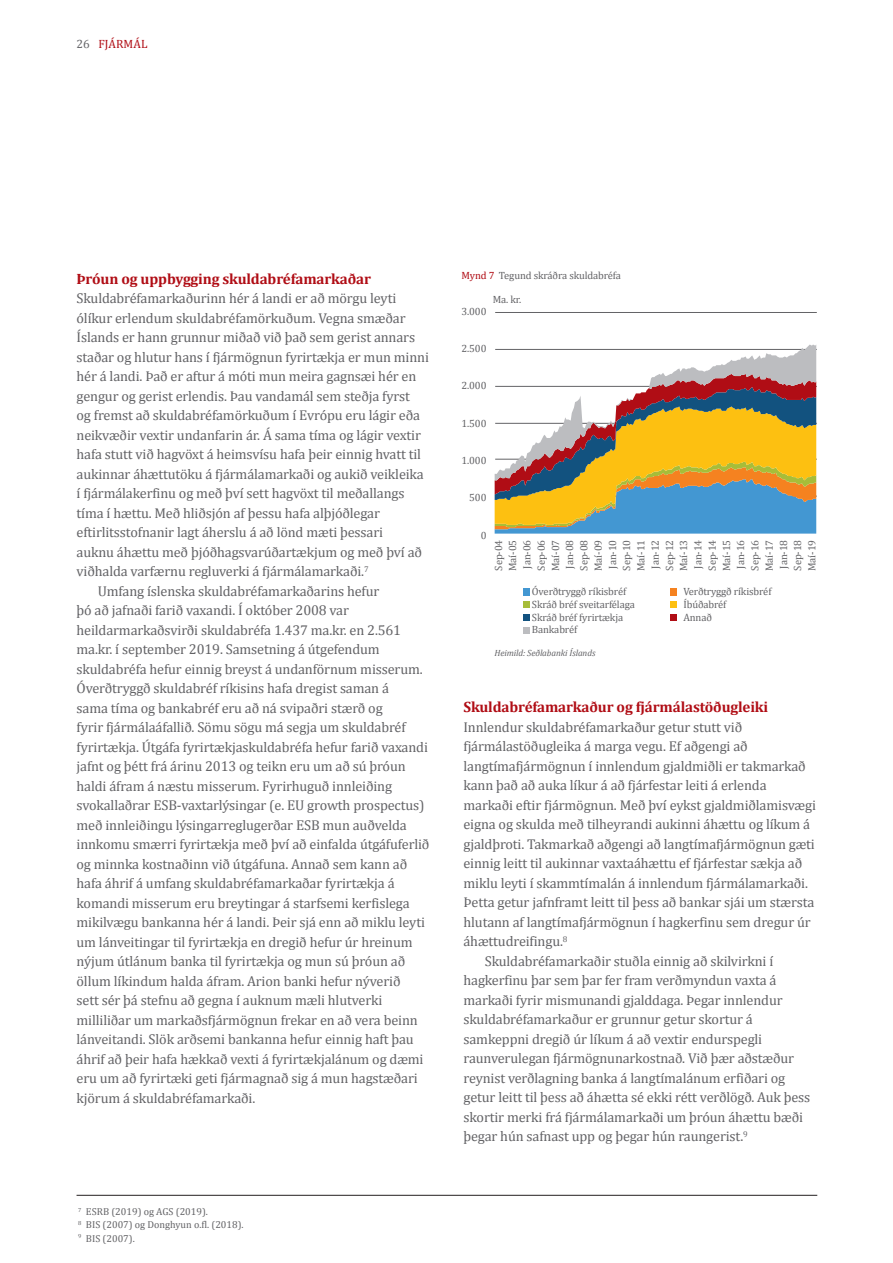
<style>
.page{position:relative;width:893px;height:1263px;background:#fff}
.page>*{position:absolute;margin:0;border:0;box-sizing:border-box;transform-origin:0 0}
.t1{font:700 15px "Cambria";letter-spacing:-.01em;color:#b00d15}
.t2{font:14.25px "Cambria";letter-spacing:-.01em;color:#636366}
.t3{font:12px "Cambria";letter-spacing:.01em;color:#b00d15}
.t4{font:10.5px/14.2px "Cambria";letter-spacing:-.01em;color:#636366;text-align:justify}
.t5{font:10.05px/13.2px "Cambria";color:#636366}
.t6{font:italic 9px "Cambria";letter-spacing:-.01em;color:#636366}
.s1{color:#636366}
.s2{color:#b00d15}
</style>
<div class="page">
<hr style="left:77px;top:1195px;width:740px;height:1px;background:#231f20">
<hr style="left:495px;top:312px;width:322px;height:1px;background:#636366">
<hr style="left:495px;top:349px;width:322px;height:1px;background:#636366">
<hr style="left:495px;top:386px;width:322px;height:1px;background:#636366">
<hr style="left:495px;top:423px;width:322px;height:1px;background:#636366">
<hr style="left:495px;top:459px;width:322px;height:1px;background:#636366">
<hr style="left:495px;top:496px;width:322px;height:1px;background:#636366">
<svg style="left:495px;top:345px;width:321px;height:189px"></svg>
<div style="left:523px;top:588px;width:6px;height:7px;background:#4397d2"></div>
<div style="left:671px;top:588px;width:6px;height:7px;background:#f58220"></div>
<svg style="left:523px;top:601px;width:6px;height:6px"></svg>
<svg style="left:671px;top:601px;width:6px;height:6px"></svg>
<svg style="left:523px;top:614px;width:6px;height:6px"></svg>
<svg style="left:671px;top:614px;width:6px;height:6px"></svg>
<svg style="left:523px;top:627px;width:6px;height:6px"></svg>
<p class="t3" style="left:77px;top:36px;width:73px"><span class="s1">26</span> FJÁRMÁL</p>
<p class="t1" style="left:77px;top:270px;width:296px">Þróun og uppbygging skuldabréfamarkaðar</p>
<p class="t2" style="left:77px;top:290px;width:321px">Skuldabréfamarkaðurinn hér á landi er að mörgu leyti</p>
<p class="t2" style="left:77px;top:310px;width:331px">ólíkur erlendum skuldabréfamörkuðum. Vegna smæðar</p>
<p class="t2" style="left:77px;top:329px;width:340px">Íslands er hann grunnur miðað við það sem gerist annars</p>
<p class="t2" style="left:77px;top:349px;width:354px">staðar og hlutur hans í fjármögnun fyrirtækja er mun minni</p>
<p class="t2" style="left:77px;top:368px;width:341px">hér á landi. Það er aftur á móti mun meira gagnsæi hér en</p>
<p class="t2" style="left:77px;top:388px;width:335px">gengur og gerist erlendis. Þau vandamál sem steðja fyrst</p>
<p class="t2" style="left:77px;top:407px;width:345px">og fremst að skuldabréfamörkuðum í Evrópu eru lágir eða</p>
<p class="t2" style="left:77px;top:426px;width:346px">neikvæðir vextir undanfarin ár. Á sama tíma og lágir vextir</p>
<p class="t2" style="left:77px;top:446px;width:346px">hafa stutt við hagvöxt á heimsvísu hafa þeir einnig hvatt til</p>
<p class="t2" style="left:77px;top:465px;width:349px">aukinnar áhættutöku á fjármálamarkaði og aukið veikleika</p>
<p class="t2" style="left:77px;top:485px;width:329px">í fjármálakerfinu og með því sett hagvöxt til meðallangs</p>
<p class="t2" style="left:77px;top:504px;width:305px">tíma í hættu. Með hliðsjón af þessu hafa alþjóðlegar</p>
<p class="t2" style="left:77px;top:524px;width:308px">eftirlitsstofnanir lagt áherslu á að lönd mæti þessari</p>
<p class="t2" style="left:77px;top:543px;width:347px">auknu áhættu með þjóðhagsvarúðartækjum og með því að</p>
<p class="t2" style="left:77px;top:563px;width:294px">viðhalda varfærnu regluverki á fjármálamarkaði.<sup>7</sup></p>
<p class="t2" style="left:98px;top:583px;width:283px">Umfang íslenska skuldabréfamarkaðarins hefur</p>
<p class="t2" style="left:77px;top:602px;width:274px">þó að jafnaði farið vaxandi. Í október 2008 var</p>
<p class="t2" style="left:77px;top:622px;width:326px">heildarmarkaðsvirði skuldabréfa 1.437 ma.kr. en 2.561</p>
<p class="t2" style="left:77px;top:641px;width:305px">ma.kr. í september 2019. Samsetning á útgefendum</p>
<p class="t2" style="left:77px;top:661px;width:348px">skuldabréfa hefur einnig breyst á undanförnum misserum.</p>
<p class="t2" style="left:77px;top:680px;width:314px">Óverðtryggð skuldabréf ríkisins hafa dregist saman á</p>
<p class="t2" style="left:77px;top:699px;width:308px">sama tíma og bankabréf eru að ná svipaðri stærð og</p>
<p class="t2" style="left:77px;top:719px;width:331px">fyrir fjármálaáfallið. Sömu sögu má segja um skuldabréf</p>
<p class="t2" style="left:77px;top:738px;width:353px">fyrirtækja. Útgáfa fyrirtækjaskuldabréfa hefur farið vaxandi</p>
<p class="t2" style="left:77px;top:758px;width:331px">jafnt og þétt frá árinu 2013 og teikn eru um að sú þróun</p>
<p class="t2" style="left:77px;top:777px;width:317px">haldi áfram á næstu misserum. Fyrirhuguð innleiðing</p>
<p class="t2" style="left:77px;top:797px;width:350px">svokallaðrar ESB-vaxtarlýsingar (e. EU growth prospectus)</p>
<p class="t2" style="left:77px;top:816px;width:332px">með innleiðingu lýsingarreglugerðar ESB mun auðvelda</p>
<p class="t2" style="left:77px;top:836px;width:354px">innkomu smærri fyrirtækja með því að einfalda útgáfuferlið</p>
<p class="t2" style="left:77px;top:855px;width:332px">og minnka kostnaðinn við útgáfuna. Annað sem kann að</p>
<p class="t2" style="left:77px;top:875px;width:320px">hafa áhrif á umfang skuldabréfamarkaðar fyrirtækja á</p>
<p class="t2" style="left:77px;top:894px;width:335px">komandi misserum eru breytingar á starfsemi kerfislega</p>
<p class="t2" style="left:77px;top:914px;width:350px">mikilvægu bankanna hér á landi. Þeir sjá enn að miklu leyti</p>
<p class="t2" style="left:77px;top:933px;width:338px">um lánveitingar til fyrirtækja en dregið hefur úr hreinum</p>
<p class="t2" style="left:77px;top:953px;width:330px">nýjum útlánum banka til fyrirtækja og mun sú þróun að</p>
<p class="t2" style="left:77px;top:972px;width:325px">öllum líkindum halda áfram. Arion banki hefur nýverið</p>
<p class="t2" style="left:77px;top:992px;width:307px">sett sér þá stefnu að gegna í auknum mæli hlutverki</p>
<p class="t2" style="left:77px;top:1011px;width:343px">milliliðar um markaðsfjármögnun frekar en að vera beinn</p>
<p class="t2" style="left:77px;top:1031px;width:339px">lánveitandi. Slök arðsemi bankanna hefur einnig haft þau</p>
<p class="t2" style="left:77px;top:1050px;width:349px">áhrif að þeir hafa hækkað vexti á fyrirtækjalánum og dæmi</p>
<p class="t2" style="left:77px;top:1070px;width:343px">eru um að fyrirtæki geti fjármagnað sig á mun hagstæðari</p>
<p class="t2" style="left:77px;top:1089px;width:180px">kjörum á skuldabréfamarkaði.</p>
<p class="t5" style="left:78px;top:1205px;width:167px"><sup>7</sup> ESRB (2019) og AGS (2019).<br><sup>8</sup> BIS (2007) og Donghyun o.fl. (2018).<br><sup>9</sup> BIS (2007).</p>
<p class="t4" style="left:461px;top:268px;width:161px"><span class="s2">Mynd 7</span> Tegund skráðra skuldabréfa</p>
<p class="t4" style="left:493px;top:292px;width:30px">Ma. kr.</p>
<p class="t4" style="left:461px;top:304px;width:27px">3.000</p>
<p class="t4" style="left:461px;top:341px;width:27px">2.500</p>
<p class="t4" style="left:461px;top:379px;width:27px">2.000</p>
<p class="t4" style="left:461px;top:416px;width:27px">1.500</p>
<p class="t4" style="left:461px;top:453px;width:27px">1.000</p>
<p class="t4" style="left:469px;top:490px;width:19px">500</p>
<p class="t4" style="left:481px;top:528px;width:7px">0</p>
<p class="t4" style="left:491px;top:571px;width:33px;rotate:-90deg">Sep-04<br>Maí-05<br>Jan-06<br>Sep-06<br>Maí-07<br>Jan-08<br>Sep-08<br>Maí-09<br>Jan-10<br>Sep-10<br>Maí-11<br>Jan-12<br>Sep-12<br>Maí-13<br>Jan-14<br>Sep-14<br>Maí-15<br>Jan-16<br>Sep-16<br>Maí-17<br>Jan-18<br>Sep-18<br>Maí-19</p>
<p class="t4" style="left:532px;top:585px;width:96px">Óverðtryggð ríkisbréf</p>
<p class="t4" style="left:683px;top:585px;width:90px">Verðtryggð ríkisbréf</p>
<p class="t4" style="left:532px;top:597px;width:104px">Skráð bréf sveitarfélaga</p>
<p class="t4" style="left:683px;top:597px;width:45px">Íbúðabréf</p>
<p class="t4" style="left:532px;top:610px;width:93px">Skráð bréf fyrirtækja</p>
<p class="t4" style="left:683px;top:610px;width:30px">Annað</p>
<p class="t4" style="left:532px;top:622px;width:47px">Bankabréf</p>
<p class="t6" style="left:494px;top:647px;width:102px">Heimild: Seðlabanki Íslands</p>
<p class="t1" style="left:463px;top:698px;width:306px">Skuldabréfamarkaður og fjármálastöðugleiki</p>
<p class="t2" style="left:463px;top:718px;width:280px">Innlendur skuldabréfamarkaður getur stutt við</p>
<p class="t2" style="left:463px;top:738px;width:286px">fjármálastöðugleika á marga vegu. Ef aðgengi að</p>
<p class="t2" style="left:463px;top:757px;width:344px">langtímafjármögnun í innlendum gjaldmiðli er takmarkað</p>
<p class="t2" style="left:463px;top:777px;width:305px">kann það að auka líkur á að fjárfestar leiti á erlenda</p>
<p class="t2" style="left:463px;top:796px;width:354px">markaði eftir fjármögnun. Með því eykst gjaldmiðlamisvægi</p>
<p class="t2" style="left:463px;top:816px;width:348px">eigna og skulda með tilheyrandi aukinni áhættu og líkum á</p>
<p class="t2" style="left:463px;top:835px;width:353px">gjaldþroti. Takmarkað aðgengi að langtímafjármögnun gæti</p>
<p class="t2" style="left:463px;top:855px;width:340px">einnig leitt til aukinnar vaxtaáhættu ef fjárfestar sækja að</p>
<p class="t2" style="left:463px;top:874px;width:346px">miklu leyti í skammtímalán á innlendum fjármálamarkaði.</p>
<p class="t2" style="left:463px;top:894px;width:353px">Þetta getur jafnframt leitt til þess að bankar sjái um stærsta</p>
<p class="t2" style="left:463px;top:913px;width:349px">hlutann af langtímafjármögnun í hagkerfinu sem dregur úr</p>
<p class="t2" style="left:463px;top:933px;width:105px">áhættudreifingu.<sup>8</sup></p>
<p class="t2" style="left:485px;top:952px;width:290px">Skuldabréfamarkaðir stuðla einnig að skilvirkni í</p>
<p class="t2" style="left:463px;top:972px;width:315px">hagkerfinu þar sem þar fer fram verðmyndun vaxta á</p>
<p class="t2" style="left:463px;top:991px;width:321px">markaði fyrir mismunandi gjalddaga. Þegar innlendur</p>
<p class="t2" style="left:463px;top:1011px;width:291px">skuldabréfamarkaður er grunnur getur skortur á</p>
<p class="t2" style="left:463px;top:1030px;width:300px">samkeppni dregið úr líkum á að vextir endurspegli</p>
<p class="t2" style="left:463px;top:1050px;width:332px">raunverulegan fjármögnunarkostnað. Við þær aðstæður</p>
<p class="t2" style="left:463px;top:1069px;width:323px">reynist verðlagning banka á langtímalánum erfiðari og</p>
<p class="t2" style="left:463px;top:1089px;width:348px">getur leitt til þess að áhætta sé ekki rétt verðlögð. Auk þess</p>
<p class="t2" style="left:463px;top:1108px;width:341px">skortir merki frá fjármálamarkaði um þróun áhættu bæði</p>
<p class="t2" style="left:463px;top:1128px;width:286px">þegar hún safnast upp og þegar hún raungerist.<sup>9</sup></p>
</div>
